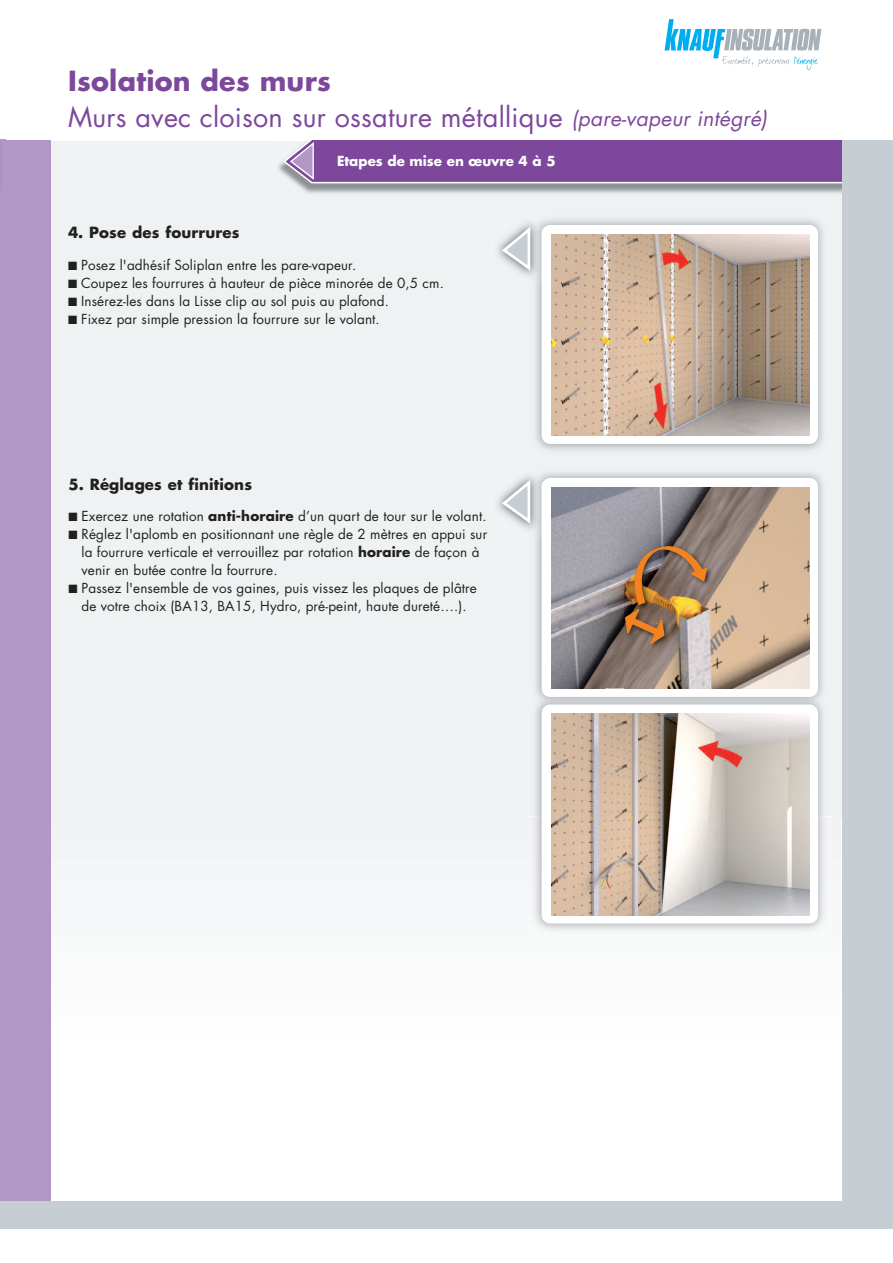
<style>
.page{position:relative;width:893px;height:1263px;background:#fff}
.page>*{position:absolute;margin:0;border:0;box-sizing:border-box;transform-origin:0 0}
.t1{font:27px/36px "Futura";letter-spacing:.01em;color:#7d489c}
.t2{font:700 15px "Futura";letter-spacing:.01em;color:#231f20}
.t3{font:13.5px/18px "Futura";letter-spacing:.01em;color:#231f20}
.t4{font:700 13.5px "Futura";color:#fff}
.s1{font-weight:700}
.s2{font-style:italic;font-size:21px}
</style>
<div class="page">
<div style="left:43px;top:141px;width:802px;height:677px;background:#eff2f3"></div>
<div style="left:43px;top:816px;width:797px;height:233px;background:#f9fafa"></div>
<img style="left:278px;top:161px;width:564px;height:32px">
<svg style="left:283px;top:140px;width:559px;height:43px;background:#8452a1"></svg>
<div style="left:0;top:140px;width:51px;height:1078px;background:#b196c6"></div>
<div style="left:842px;top:140px;width:51px;height:1078px;background:#c6ced4"></div>
<div style="left:0;top:1201px;width:893px;height:28px;background:#c6ced4"></div>
<hr style="left:0;top:140px;width:1px;height:1078px;background:#c6ced4">
<svg style="left:665px;top:19px;width:156px;height:51px"></svg>
<img style="left:535px;top:219px;width:288px;height:232px">
<div style="left:542px;top:225px;width:276px;height:219px;background:#fff;border-radius:9px"></div>
<img style="left:551px;top:234px;width:258px;height:202px">
<img style="left:498px;top:219px;width:45px;height:65px">
<img style="left:542px;top:229px;width:1px;height:55px">
<svg style="left:502px;top:227px;width:28px;height:44px"></svg>
<img style="left:535px;top:472px;width:288px;height:225px">
<div style="left:542px;top:478px;width:276px;height:219px;background:#fff;border-radius:9px"></div>
<img style="left:551px;top:487px;width:258px;height:201px">
<img style="left:498px;top:472px;width:45px;height:65px">
<img style="left:542px;top:482px;width:1px;height:55px">
<svg style="left:502px;top:480px;width:28px;height:44px"></svg>
<img style="left:532px;top:710px;width:295px;height:220px">
<img style="left:542px;top:692px;width:275px;height:5px">
<div style="left:542px;top:704px;width:276px;height:219px;background:#fff;border-radius:9px"></div>
<img style="left:551px;top:714px;width:258px;height:201px">
<img style="left:625px;top:537px;width:94px;height:97px">
<img style="left:607px;top:591px;width:94px;height:98px">
<img style="left:624px;top:543px;width:84px;height:104px">
<h1 class="t1" style="left:68px;top:65px;width:701px"><span class="s1">Isolation des murs<br></span>Murs avec cloison sur ossature métallique <span class="s2">(pare-vapeur intégré)</span></h1>
<p class="t2" style="left:68px;top:226px;width:173px">4. Pose des fourrures</p>
<p class="t4" style="left:337px;top:155px;width:220px">Etapes de mise en œuvre 4 à 5</p>
<p class="t3" style="left:68px;top:257px;width:290px">■ Posez l'adhésif Soliplan entre les pare-vapeur.</p>
<p class="t3" style="left:68px;top:275px;width:377px">■ Coupez les fourrures à hauteur de pièce minorée de 0,5 cm.</p>
<p class="t3" style="left:68px;top:293px;width:322px">■ Insérez-les dans la Lisse clip au sol puis au plafond.</p>
<p class="t3" style="left:68px;top:311px;width:313px">■ Fixez par simple pression la fourrure sur le volant.</p>
<p class="t2" style="left:69px;top:477px;width:185px">5. Réglages et finitions</p>
<p class="t3" style="left:69px;top:508px;width:419px">■ Exercez une rotation <span class="s1">anti-horaire</span> d’un quart de tour sur le volant.</p>
<p class="t3" style="left:81px;top:526px;width:407px;text-indent:-13px">■ Réglez l'aplomb en positionnant une règle de 2 mètres en appui sur la fourrure verticale et verrouillez par rotation <span class="s1">horaire</span> de façon à venir en butée contre la fourrure.</p>
<p class="t3" style="left:69px;top:580px;width:410px;text-align:center">■ Passez l'ensemble de vos gaines, puis vissez les plaques de plâtre de votre choix (BA13, BA15, Hydro, pré-peint, haute dureté….).</p>
</div>
